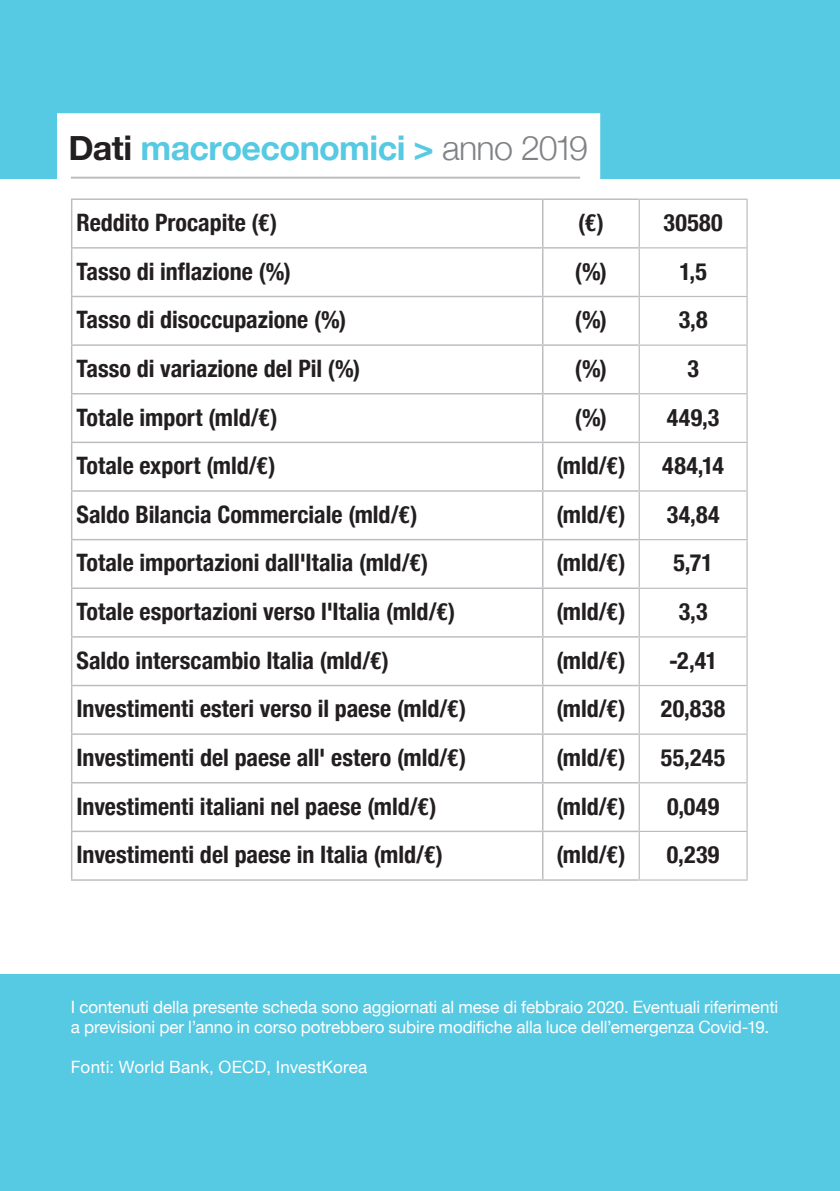
<style>
.page{position:relative;width:840px;height:1191px;background:#fff}
.page>*{position:absolute;margin:0;border:0;box-sizing:border-box;transform-origin:0 0}
.t1{font:700 34px "Helvetica Neue";letter-spacing:-.015em;color:#56c9e3}
.t2{font:700 condensed 24px "Helvetica Neue";color:#231f20}
.t3{font:17px/20px "Helvetica Neue";letter-spacing:-.005em;color:#fff}
.s1{color:#231f20}
.s2{font-weight:300;color:#808285}
</style>
<div class="page">
<div style="left:0;top:0;width:839px;height:179px;background:#56c9e3"></div>
<div style="left:57px;top:113px;width:543px;height:70px;background:#fff"></div>
<div style="left:0;top:974px;width:839px;height:217px;background:#56c9e3"></div>
<hr style="left:71px;top:177px;width:509px;height:2px;background:#bcbdc0">
<hr style="left:71px;top:198px;width:471px;height:2px;background:#bcbdc0">
<hr style="left:71px;top:200px;width:1px;height:47px;background:#bcbdc0">
<hr style="left:542px;top:198px;width:96px;height:2px;background:#bcbdc0">
<hr style="left:541px;top:200px;width:2px;height:47px;background:#bcbdc0">
<hr style="left:71px;top:247px;width:471px;height:2px;background:#bcbdc0">
<hr style="left:71px;top:249px;width:1px;height:47px;background:#bcbdc0">
<hr style="left:542px;top:247px;width:96px;height:2px;background:#bcbdc0">
<hr style="left:541px;top:249px;width:2px;height:47px;background:#bcbdc0">
<hr style="left:71px;top:296px;width:471px;height:1px;background:#bcbdc0">
<hr style="left:71px;top:297px;width:1px;height:47px;background:#bcbdc0">
<hr style="left:542px;top:296px;width:96px;height:1px;background:#bcbdc0">
<hr style="left:541px;top:297px;width:2px;height:47px;background:#bcbdc0">
<hr style="left:71px;top:344px;width:471px;height:2px;background:#bcbdc0">
<hr style="left:71px;top:346px;width:1px;height:47px;background:#bcbdc0">
<hr style="left:542px;top:344px;width:96px;height:2px;background:#bcbdc0">
<hr style="left:541px;top:346px;width:2px;height:47px;background:#bcbdc0">
<hr style="left:71px;top:393px;width:471px;height:1px;background:#bcbdc0">
<hr style="left:71px;top:394px;width:1px;height:47px;background:#bcbdc0">
<hr style="left:542px;top:393px;width:96px;height:1px;background:#bcbdc0">
<hr style="left:541px;top:394px;width:2px;height:47px;background:#bcbdc0">
<hr style="left:71px;top:441px;width:471px;height:2px;background:#bcbdc0">
<hr style="left:71px;top:443px;width:1px;height:47px;background:#bcbdc0">
<hr style="left:542px;top:441px;width:96px;height:2px;background:#bcbdc0">
<hr style="left:541px;top:443px;width:2px;height:47px;background:#bcbdc0">
<hr style="left:71px;top:490px;width:471px;height:2px;background:#bcbdc0">
<hr style="left:71px;top:492px;width:1px;height:47px;background:#bcbdc0">
<hr style="left:542px;top:490px;width:96px;height:2px;background:#bcbdc0">
<hr style="left:541px;top:492px;width:2px;height:47px;background:#bcbdc0">
<hr style="left:71px;top:539px;width:471px;height:1px;background:#bcbdc0">
<hr style="left:71px;top:540px;width:1px;height:47px;background:#bcbdc0">
<hr style="left:542px;top:539px;width:96px;height:1px;background:#bcbdc0">
<hr style="left:541px;top:540px;width:2px;height:47px;background:#bcbdc0">
<hr style="left:71px;top:587px;width:471px;height:2px;background:#bcbdc0">
<hr style="left:71px;top:589px;width:1px;height:47px;background:#bcbdc0">
<hr style="left:542px;top:587px;width:96px;height:2px;background:#bcbdc0">
<hr style="left:541px;top:589px;width:2px;height:47px;background:#bcbdc0">
<hr style="left:71px;top:636px;width:471px;height:1px;background:#bcbdc0">
<hr style="left:71px;top:637px;width:1px;height:48px;background:#bcbdc0">
<hr style="left:542px;top:636px;width:96px;height:1px;background:#bcbdc0">
<hr style="left:541px;top:637px;width:2px;height:48px;background:#bcbdc0">
<hr style="left:71px;top:685px;width:471px;height:1px;background:#bcbdc0">
<hr style="left:71px;top:686px;width:1px;height:47px;background:#bcbdc0">
<hr style="left:542px;top:685px;width:96px;height:1px;background:#bcbdc0">
<hr style="left:541px;top:686px;width:2px;height:47px;background:#bcbdc0">
<hr style="left:71px;top:733px;width:471px;height:2px;background:#bcbdc0">
<hr style="left:71px;top:735px;width:1px;height:47px;background:#bcbdc0">
<hr style="left:542px;top:733px;width:96px;height:2px;background:#bcbdc0">
<hr style="left:541px;top:735px;width:2px;height:47px;background:#bcbdc0">
<hr style="left:71px;top:782px;width:471px;height:1px;background:#bcbdc0">
<hr style="left:71px;top:783px;width:1px;height:47px;background:#bcbdc0">
<hr style="left:542px;top:782px;width:96px;height:1px;background:#bcbdc0">
<hr style="left:541px;top:783px;width:2px;height:47px;background:#bcbdc0">
<hr style="left:71px;top:830px;width:471px;height:2px;background:#bcbdc0">
<hr style="left:71px;top:832px;width:1px;height:47px;background:#bcbdc0">
<hr style="left:542px;top:830px;width:96px;height:2px;background:#bcbdc0">
<hr style="left:541px;top:832px;width:2px;height:47px;background:#bcbdc0">
<hr style="left:71px;top:879px;width:471px;height:1px;background:#bcbdc0">
<hr style="left:542px;top:879px;width:96px;height:1px;background:#bcbdc0">
<hr style="left:638px;top:199px;width:109px;height:1px;background:#bcbdc0">
<hr style="left:638px;top:200px;width:1px;height:47px;background:#bcbdc0">
<hr style="left:746px;top:200px;width:1px;height:47px;background:#bcbdc0">
<hr style="left:638px;top:247px;width:109px;height:1px;background:#bcbdc0">
<hr style="left:638px;top:248px;width:1px;height:48px;background:#bcbdc0">
<hr style="left:746px;top:248px;width:1px;height:48px;background:#bcbdc0">
<hr style="left:638px;top:296px;width:109px;height:1px;background:#bcbdc0">
<hr style="left:638px;top:297px;width:1px;height:47px;background:#bcbdc0">
<hr style="left:746px;top:297px;width:1px;height:47px;background:#bcbdc0">
<hr style="left:638px;top:344px;width:109px;height:2px;background:#bcbdc0">
<hr style="left:638px;top:346px;width:1px;height:47px;background:#bcbdc0">
<hr style="left:746px;top:346px;width:1px;height:47px;background:#bcbdc0">
<hr style="left:638px;top:393px;width:109px;height:1px;background:#bcbdc0">
<hr style="left:638px;top:394px;width:1px;height:48px;background:#bcbdc0">
<hr style="left:746px;top:394px;width:1px;height:48px;background:#bcbdc0">
<hr style="left:638px;top:442px;width:109px;height:1px;background:#bcbdc0">
<hr style="left:638px;top:443px;width:1px;height:47px;background:#bcbdc0">
<hr style="left:746px;top:443px;width:1px;height:47px;background:#bcbdc0">
<hr style="left:638px;top:490px;width:109px;height:1px;background:#bcbdc0">
<hr style="left:638px;top:491px;width:1px;height:48px;background:#bcbdc0">
<hr style="left:746px;top:491px;width:1px;height:48px;background:#bcbdc0">
<hr style="left:638px;top:539px;width:109px;height:1px;background:#bcbdc0">
<hr style="left:638px;top:540px;width:1px;height:47px;background:#bcbdc0">
<hr style="left:746px;top:540px;width:1px;height:47px;background:#bcbdc0">
<hr style="left:638px;top:587px;width:109px;height:2px;background:#bcbdc0">
<hr style="left:638px;top:589px;width:1px;height:47px;background:#bcbdc0">
<hr style="left:746px;top:589px;width:1px;height:47px;background:#bcbdc0">
<hr style="left:638px;top:636px;width:109px;height:1px;background:#bcbdc0">
<hr style="left:638px;top:637px;width:1px;height:48px;background:#bcbdc0">
<hr style="left:746px;top:637px;width:1px;height:48px;background:#bcbdc0">
<hr style="left:638px;top:685px;width:109px;height:1px;background:#bcbdc0">
<hr style="left:638px;top:686px;width:1px;height:47px;background:#bcbdc0">
<hr style="left:746px;top:686px;width:1px;height:47px;background:#bcbdc0">
<hr style="left:638px;top:733px;width:109px;height:1px;background:#bcbdc0">
<hr style="left:638px;top:734px;width:1px;height:48px;background:#bcbdc0">
<hr style="left:746px;top:734px;width:1px;height:48px;background:#bcbdc0">
<hr style="left:638px;top:782px;width:109px;height:1px;background:#bcbdc0">
<hr style="left:638px;top:783px;width:1px;height:47px;background:#bcbdc0">
<hr style="left:746px;top:783px;width:1px;height:47px;background:#bcbdc0">
<hr style="left:638px;top:830px;width:109px;height:2px;background:#bcbdc0">
<hr style="left:638px;top:832px;width:1px;height:47px;background:#bcbdc0">
<hr style="left:746px;top:832px;width:1px;height:47px;background:#bcbdc0">
<hr style="left:638px;top:879px;width:109px;height:1px;background:#bcbdc0">
<p class="t1" style="left:68px;top:121px;width:521px"><span class="s1">Dati</span> macroeconomici &gt; <span class="s2">anno 2019</span></p>
<p class="t2" style="left:76px;top:203px;width:202px">Reddito Procapite (€)</p>
<p class="t2" style="left:578px;top:203px;width:27px">(€)</p>
<p class="t2" style="left:663px;top:203px;width:61px">30580</p>
<p class="t2" style="left:76px;top:251px;width:216px">Tasso di inflazione (%)</p>
<p class="t2" style="left:574px;top:251px;width:34px">(%)</p>
<p class="t2" style="left:679px;top:251px;width:29px">1,5</p>
<p class="t2" style="left:76px;top:300px;width:271px">Tasso di disoccupazione (%)</p>
<p class="t2" style="left:574px;top:300px;width:34px">(%)</p>
<p class="t2" style="left:678px;top:300px;width:30px">3,8</p>
<p class="t2" style="left:76px;top:348px;width:285px">Tasso di variazione del Pil (%)</p>
<p class="t2" style="left:574px;top:348px;width:34px">(%)</p>
<p class="t2" style="left:687px;top:348px;width:13px">3</p>
<p class="t2" style="left:76px;top:397px;width:202px">Totale import (mld/€)</p>
<p class="t2" style="left:574px;top:397px;width:34px">(%)</p>
<p class="t2" style="left:666px;top:397px;width:54px">449,3</p>
<p class="t2" style="left:76px;top:446px;width:200px">Totale export (mld/€)</p>
<p class="t2" style="left:556px;top:446px;width:71px">(mld/€)</p>
<p class="t2" style="left:662px;top:446px;width:63px">484,14</p>
<p class="t2" style="left:76px;top:494px;width:342px">Saldo Bilancia Commerciale (mld/€)</p>
<p class="t2" style="left:556px;top:494px;width:71px">(mld/€)</p>
<p class="t2" style="left:666px;top:494px;width:54px">34,84</p>
<p class="t2" style="left:76px;top:543px;width:353px">Totale importazioni dall'Italia (mld/€)</p>
<p class="t2" style="left:556px;top:543px;width:71px">(mld/€)</p>
<p class="t2" style="left:673px;top:543px;width:41px">5,71</p>
<p class="t2" style="left:76px;top:591px;width:380px">Totale esportazioni verso l'Italia (mld/€)</p>
<p class="t2" style="left:556px;top:591px;width:71px">(mld/€)</p>
<p class="t2" style="left:678px;top:591px;width:30px">3,3</p>
<p class="t2" style="left:76px;top:640px;width:314px">Saldo interscambio Italia (mld/€)</p>
<p class="t2" style="left:556px;top:640px;width:71px">(mld/€)</p>
<p class="t2" style="left:668px;top:640px;width:50px">-2,41</p>
<p class="t2" style="left:76px;top:689px;width:391px">Investimenti esteri verso il paese (mld/€)</p>
<p class="t2" style="left:556px;top:689px;width:71px">(mld/€)</p>
<p class="t2" style="left:660px;top:689px;width:66px">20,838</p>
<p class="t2" style="left:76px;top:737px;width:391px">Investimenti del paese all' estero (mld/€)</p>
<p class="t2" style="left:556px;top:737px;width:71px">(mld/€)</p>
<p class="t2" style="left:660px;top:737px;width:66px">55,245</p>
<p class="t2" style="left:76px;top:786px;width:361px">Investimenti italiani nel paese (mld/€)</p>
<p class="t2" style="left:556px;top:786px;width:71px">(mld/€)</p>
<p class="t2" style="left:666px;top:786px;width:54px">0,049</p>
<p class="t2" style="left:76px;top:834px;width:368px">Investimenti del paese in Italia (mld/€)</p>
<p class="t2" style="left:556px;top:834px;width:71px">(mld/€)</p>
<p class="t2" style="left:666px;top:834px;width:54px">0,239</p>
<p class="t3" style="left:71px;top:997px;width:708px">I contenuti della presente scheda sono aggiornati al mese di febbraio 2020. Eventuali riferimenti a previsioni per l’anno in corso potrebbero subire modifiche alla luce dell’emergenza Covid-19.</p>
<p class="t3" style="left:71px;top:1057px;width:298px">Fonti: World Bank, OECD, InvestKorea</p>
</div>
